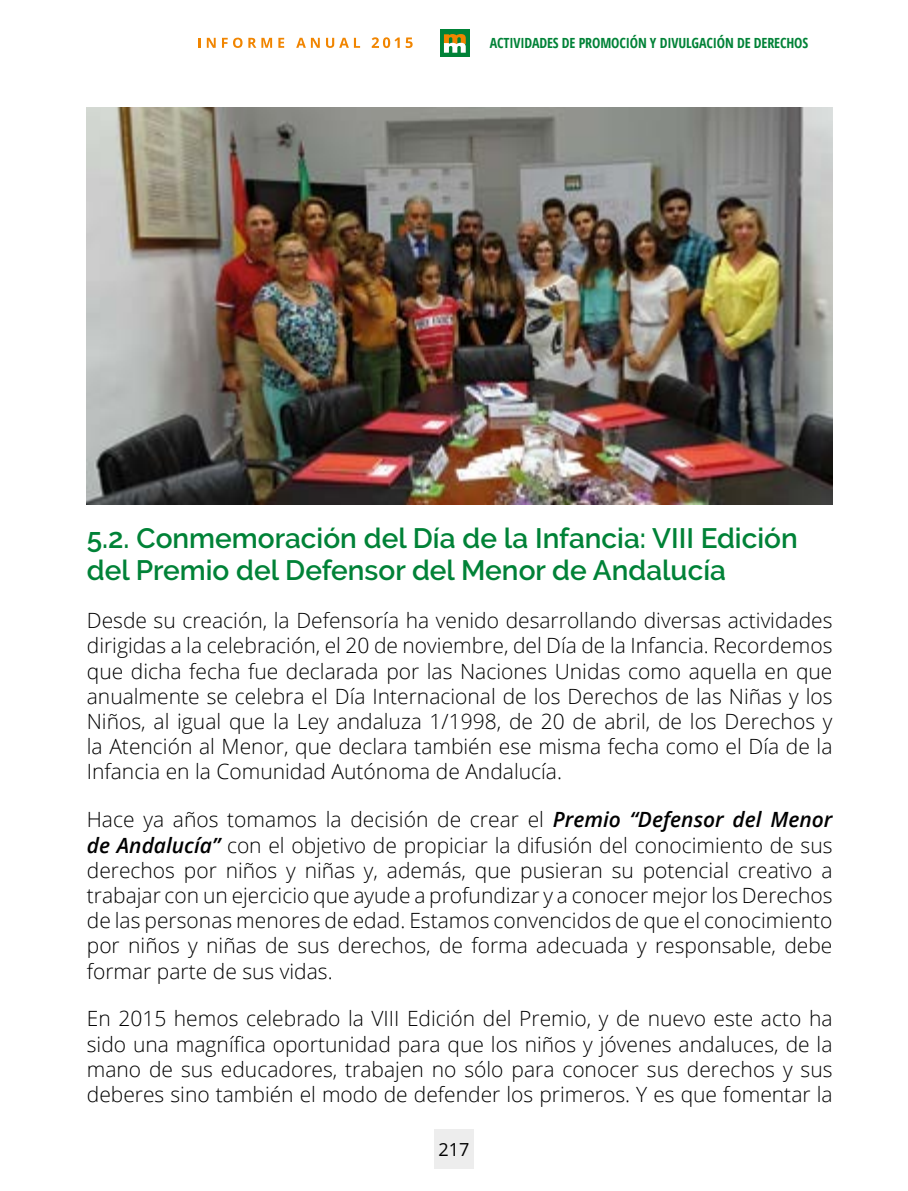
<style>
.page{position:relative;width:908px;height:1191px;background:#fff}
.page>*{position:absolute;margin:0;border:0;box-sizing:border-box;transform-origin:0 0}
.t1{font:600 28px/32px "Raleway";color:#008237}
.t2{font:300 21px/25.2px "Open Sans";color:#000;text-align:justify}
.t3{font:18px "Open Sans";color:#000}
.t4{font:700 condensed 14px "Open Sans";letter-spacing:-.01em;color:#008237}
.s1{font-weight:600;font-style:italic}
</style>
<div class="page">
<div style="left:434px;top:1129px;width:39px;height:39px;background:#ededed"></div>
<svg style="left:198px;top:38px;width:2px;height:10px"></svg>
<svg style="left:207px;top:38px;width:8px;height:10px"></svg>
<svg style="left:222px;top:38px;width:5px;height:10px"></svg>
<svg style="left:233px;top:38px;width:9px;height:10px"></svg>
<svg style="left:248px;top:38px;width:24px;height:10px"></svg>
<svg style="left:278px;top:38px;width:6px;height:10px"></svg>
<svg style="left:296px;top:38px;width:23px;height:10px"></svg>
<svg style="left:326px;top:38px;width:34px;height:10px"></svg>
<div style="left:440px;top:30px;width:29px;height:27px;background:#008237"></div>
<svg style="left:444px;top:34px;width:21px;height:19px"></svg>
<svg style="left:371px;top:37px;width:41px;height:11px"></svg>
<img style="left:87px;top:108px;width:745px;height:397px">
<p class="t4" style="left:489px;top:33px;width:320px">ACTIVIDADES DE PROMOCIÓN Y DIVULGACIÓN DE DERECHOS</p>
<h1 class="t1" style="left:87px;top:522px;width:712px">5.2. Conmemoración del Día de la Infancia: VIII Edición del Premio del Defensor del Menor de Andalucía</h1>
<p class="t2" style="left:87px;top:607px;width:746px">Desde su creación, la Defensoría ha venido desarrollando diversas actividades dirigidas a la celebración, el 20 de noviembre, del Día de la Infancia. Recordemos que dicha fecha fue declarada por las Naciones Unidas como aquella en que anualmente se celebra el Día Internacional de los Derechos de las Niñas y los Niños, al igual que la Ley andaluza 1/1998, de 20 de abril, de los Derechos y la Atención al Menor, que declara también ese misma fecha como el Día de la Infancia en la Comunidad Autónoma de Andalucía.</p>
<p class="t2" style="left:87px;top:806px;width:746px">Hace ya años tomamos la decisión de crear el <span class="s1">Premio “Defensor del Menor de Andalucía”</span> con el objetivo de propiciar la difusión del conocimiento de sus derechos por niños y niñas y, además, que pusieran su potencial creativo a trabajar con un ejercicio que ayude a profundizar y a conocer mejor los Derechos de las personas menores de edad. Estamos convencidos de que el conocimiento por niños y niñas de sus derechos, de forma adecuada y responsable, debe formar parte de sus vidas.</p>
<p class="t2" style="left:87px;top:1005px;width:746px">En 2015 hemos celebrado la VIII Edición del Premio, y de nuevo este acto ha sido una magnífica oportunidad para que los niños y jóvenes andaluces, de la mano de sus educadores, trabajen no sólo para conocer sus derechos y sus deberes sino también el modo de defender los primeros. Y es que fomentar la</p>
<p class="t3" style="left:438px;top:1136px;width:32px">217</p>
</div>
